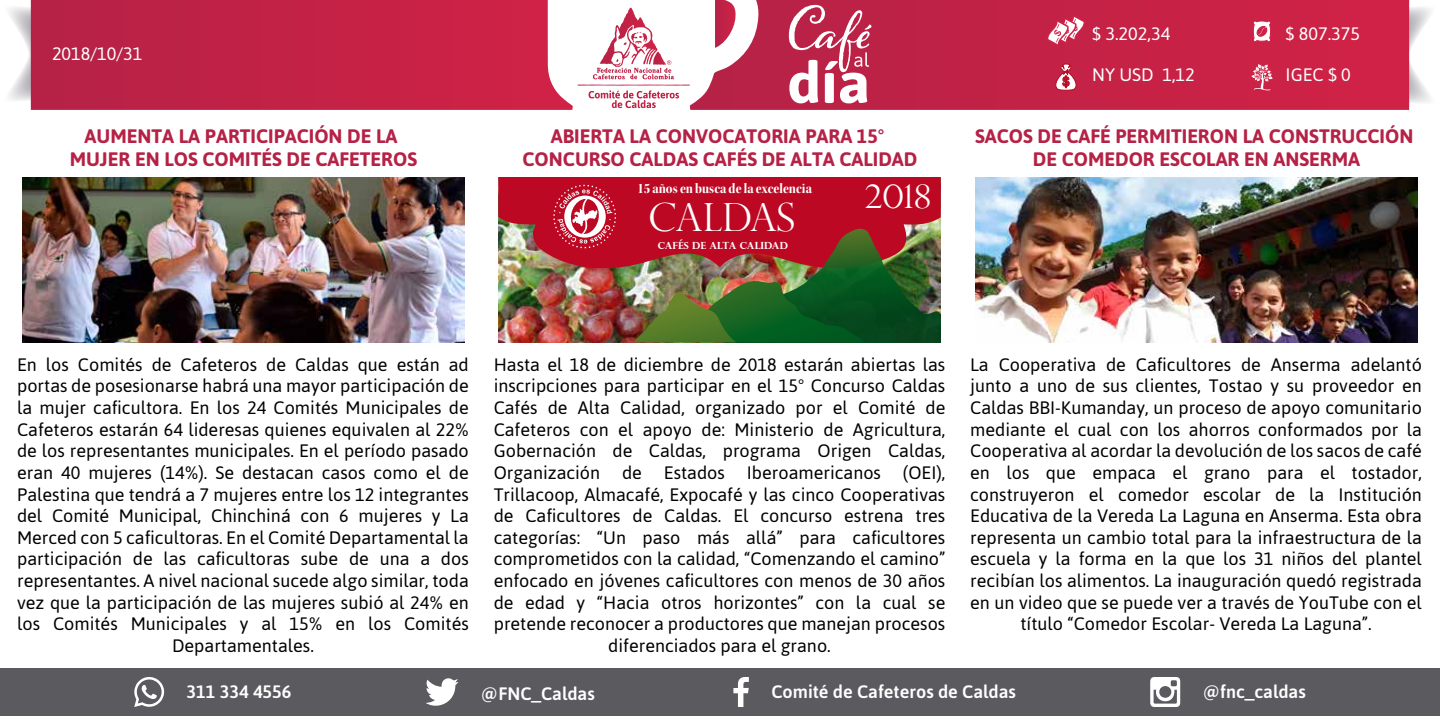
<style>
.page{position:relative;width:1440px;height:716px;background:#fff}
.page>*{position:absolute;margin:0;border:0;box-sizing:border-box;transform-origin:0 0}
.t1{font:300 38.85px "Perpetua Titling";color:#fff}
.t2{font:300 32.4px "Perpetua Titling";color:#fff}
.t3{font:700 19.5px/23.4px "Asap";color:#b52246;text-align:center}
.t4{font:18px/21.6px "Asap";color:#000;text-align:center}
.t5{font:500 18px "Asap";color:#fff}
.t6{font:18px "Asap";color:#fff}
.t7{font:14.85px "Kepler Std Bold Scn Disp";letter-spacing:.005em;color:#fff}
.t8{font:700 9.75px "Perpetua Titling";color:#fff}
</style>
<div class="page">
<svg style="left:9px;top:4px;width:22px;height:99px"></svg>
<svg style="left:1409px;top:4px;width:22px;height:101px"></svg>
<svg style="left:31px;top:0;width:542px;height:110px;background:#c42a4d"></svg>
<svg style="left:690px;top:0;width:719px;height:110px;background:#c82f51"></svg>
<svg style="left:577px;top:8px;width:113px;height:100px"></svg>
<div style="left:0;top:667px;width:1440px;height:48px;background:#5b5b5f"></div>
<svg style="left:426px;top:678px;width:32px;height:27px"></svg>
<svg style="left:733px;top:677px;width:16px;height:29px"></svg>
<svg style="left:1150px;top:677px;width:30px;height:29px"></svg>
<svg style="left:134px;top:677px;width:30px;height:29px"></svg>
<svg style="left:789px;top:5px;width:82px;height:98px"></svg>
<img style="left:499px;top:177px;width:442px;height:165px">
<img style="left:975px;top:177px;width:443px;height:165px">
<img style="left:22px;top:177px;width:443px;height:165px">
<svg style="left:1253px;top:20px;width:18px;height:22px"></svg>
<svg style="left:1055px;top:64px;width:21px;height:28px"></svg>
<svg style="left:1047px;top:15px;width:38px;height:31px"></svg>
<svg style="left:1251px;top:64px;width:22px;height:26px"></svg>
<p class="t6" style="left:52px;top:42px;width:92px">2018/10/31</p>
<p class="t3" style="left:70px;top:123px;width:349px">AUMENTA LA PARTICIPACIÓN DE LA<br>MUJER EN LOS COMITÉS DE CAFETEROS</p>
<p class="t6" style="left:1092px;top:22px;width:80px">$ 3.202,34</p>
<p class="t6" style="left:1092px;top:62px;width:104px">NY USD 1,12</p>
<p class="t6" style="left:1286px;top:22px;width:76px">$ 807.375</p>
<p class="t6" style="left:1286px;top:62px;width:67px">IGEC $ 0</p>
<p class="t3" style="left:523px;top:123px;width:396px">ABIERTA LA CONVOCATORIA PARA 15°<br>CONCURSO CALDAS CAFÉS DE ALTA CALIDAD</p>
<p class="t3" style="left:975px;top:123px;width:440px">SACOS DE CAFÉ PERMITIERON LA CONSTRUCCIÓN<br>DE COMEDOR ESCOLAR EN ANSERMA</p>
<p class="t7" style="left:637px;top:180px;width:176px">15 años en busca de la excelencia</p>
<h2 class="t2" style="left:864px;top:177px;width:69px">2018</h2>
<h1 class="t1" style="left:648px;top:193px;width:148px">CALDAS</h1>
<p class="t8" style="left:658px;top:239px;width:132px">CAFÉS DE ALTA CALIDAD</p>
<p class="t4" style="left:17px;top:353px;width:453px">En los Comités de Cafeteros de Caldas que están ad portas de posesionarse habrá una mayor participación de la mujer caficultora. En los 24 Comités Municipales de Cafeteros estarán 64 lideresas quienes equivalen al 22% de los representantes municipales. En el período pasado eran 40 mujeres (14%). Se destacan casos como el de Palestina que tendrá a 7 mujeres entre los 12 integrantes del Comité Municipal, Chinchiná con 6 mujeres y La Merced con 5 caficultoras. En el Comité Departamental la participación de las caficultoras sube de una a dos representantes. A nivel nacional sucede algo similar, toda vez que la participación de las mujeres subió al 24% en los Comités Municipales y al 15% en los Comités Departamentales.</p>
<p class="t4" style="left:494px;top:353px;width:453px">Hasta el 18 de diciembre de 2018 estarán abiertas las inscripciones para participar en el 15° Concurso Caldas Cafés de Alta Calidad, organizado por el Comité de Cafeteros con el apoyo de: Ministerio de Agricultura, Gobernación de Caldas, programa Origen Caldas, Organización de Estados Iberoamericanos (OEI), Trillacoop, Almacafé, Expocafé y las cinco Cooperativas de Caficultores de Caldas. El concurso estrena tres categorías: “Un paso más allá” para caficultores comprometidos con la calidad, “Comenzando el camino” enfocado en jóvenes caficultores con menos de 30 años de edad y “Hacia otros horizontes” con la cual se pretende reconocer a productores que manejan procesos diferenciados para el grano.</p>
<p class="t4" style="left:970px;top:353px;width:453px">La Cooperativa de Caficultores de Anserma adelantó junto a uno de sus clientes, Tostao y su proveedor en Caldas BBI-Kumanday, un proceso de apoyo comunitario mediante el cual con los ahorros conformados por la Cooperativa al acordar la devolución de los sacos de café en los que empaca el grano para el tostador, construyeron el comedor escolar de la Institución Educativa de la Vereda La Laguna en Anserma. Esta obra representa un cambio total para la infraestructura de la escuela y la forma en la que los 31 niños del plantel recibían los alimentos. La inauguración quedó registrada en un video que se puede ver a través de YouTube con el título “Comedor Escolar- Vereda La Laguna”.</p>
<p class="t5" style="left:187px;top:679px;width:106px">311 334 4556</p>
<p class="t5" style="left:481px;top:681px;width:115px">@FNC_Caldas</p>
<p class="t5" style="left:771px;top:679px;width:246px">Comité de Cafeteros de Caldas</p>
<p class="t5" style="left:1203px;top:679px;width:105px">@fnc_caldas</p>
</div>
